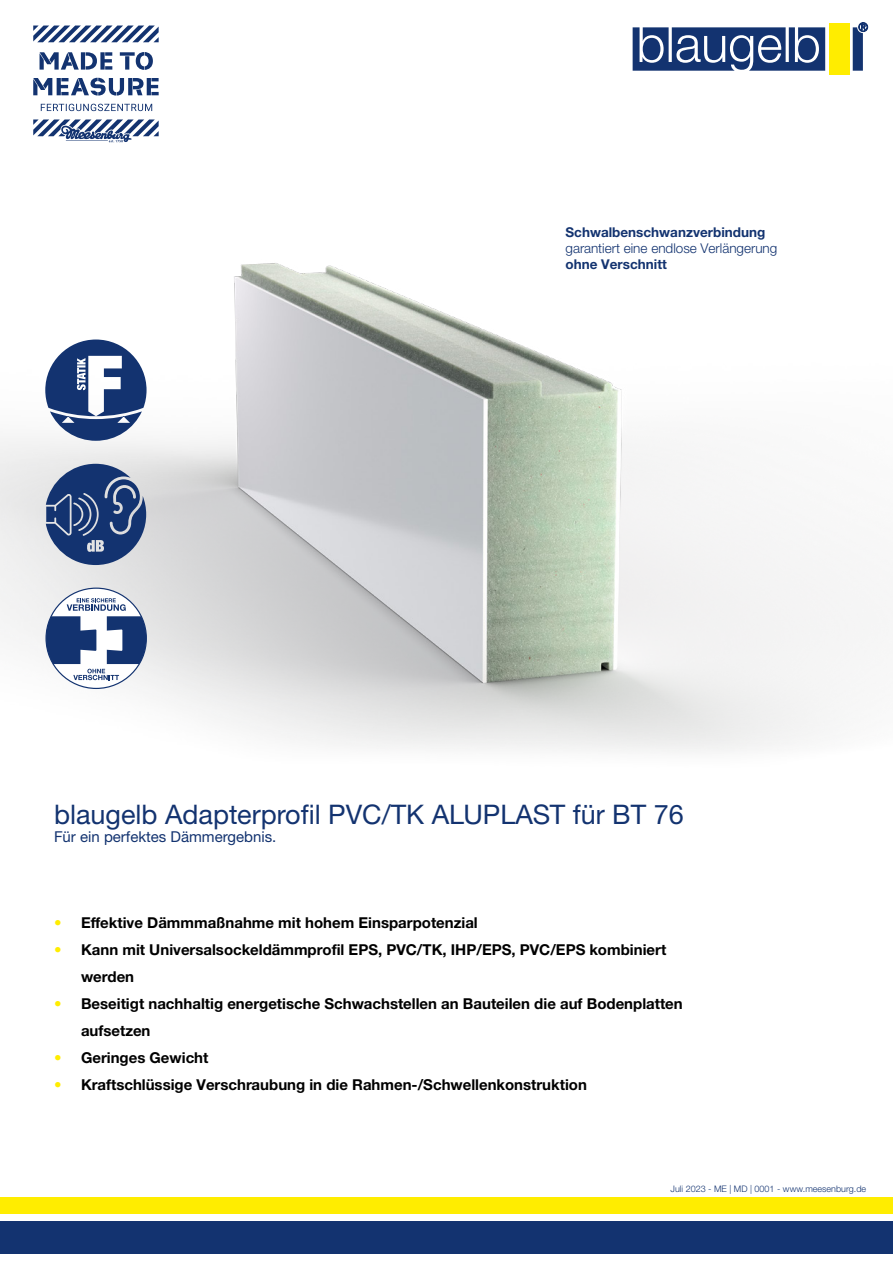
<style>
.page{position:relative;width:893px;height:1263px;background:#fff}
.page>*{position:absolute;margin:0;border:0;box-sizing:border-box;transform-origin:0 0}
.t1{font:27px "Helvetica Neue World 55 Roman";color:#133370}
.t2{font:700 15px/27px "Helvetica Neue World 75";color:#000}
.t3{font:15px "Helvetica Neue World 55 Roman";color:#133370}
.t4{font:700 13.5px "Helvetica Neue World 75";color:#133370}
.t5{font:13.5px "Helvetica Neue World 45 Lt";color:#133370}
.t6{font:9px "Helvetica Neue World 45 Lt";color:#133370}
.s1{color:#ffed00}
</style>
<div class="page">
<div style="left:0;top:1222px;width:893px;height:32px;background:#133370"></div>
<div style="left:0;top:1197px;width:893px;height:17px;background:#ffed00"></div>
<svg style="left:633px;top:22px;width:235px;height:49px"></svg>
<div style="left:829px;top:23px;width:20px;height:51px;background:#ffed00"></div>
<img style="left:0;top:142px;width:872px;height:610px">
<svg style="left:33px;top:26px;width:126px;height:116px"></svg>
<svg style="left:45px;top:339px;width:102px;height:102px"></svg>
<svg style="left:46px;top:464px;width:100px;height:101px;background:#536993"></svg>
<div style="left:46px;top:588px;width:100px;height:100px;background:#fff;border-radius:50%"></div>
<svg style="left:46px;top:598px;width:100px;height:82px"></svg>
<p class="t4" style="left:566px;top:224px;width:201px">Schwalbenschwanzverbindung</p>
<p class="t5" style="left:566px;top:240px;width:213px">garantiert eine endlose Verlängerung</p>
<p class="t4" style="left:566px;top:257px;width:103px">ohne Verschnitt</p>
<h1 class="t1" style="left:54px;top:798px;width:631px">blaugelb Adapterprofil PVC/TK ALUPLAST für BT 76</h1>
<p class="t3" style="left:54px;top:828px;width:224px">Für ein perfektes Dämmergebnis.</p>
<p class="t2" style="left:54px;top:909px;width:425px"><span class="s1">•</span> Effektive Dämmmaßnahme mit hohem Einsparpotenzial</p>
<p class="t2" style="left:81px;top:936px;width:587px;text-indent:-27px"><span class="s1">•</span> Kann mit Universalsockeldämmprofil EPS, PVC/TK, IHP/EPS, PVC/EPS kombiniert werden</p>
<p class="t2" style="left:81px;top:990px;width:603px;text-indent:-27px"><span class="s1">•</span> Beseitigt nachhaltig energetische Schwachstellen an Bauteilen die auf Bodenplatten aufsetzen</p>
<p class="t2" style="left:54px;top:1044px;width:156px"><span class="s1">•</span> Geringes Gewicht</p>
<p class="t2" style="left:54px;top:1071px;width:534px"><span class="s1">•</span> Kraftschlüssige Verschraubung in die Rahmen-/Schwellenkonstruktion</p>
<p class="t6" style="left:670px;top:1183px;width:197px">Juli 2023 - ME | MD | 0001 - www.meesenburg.de</p>
</div>
